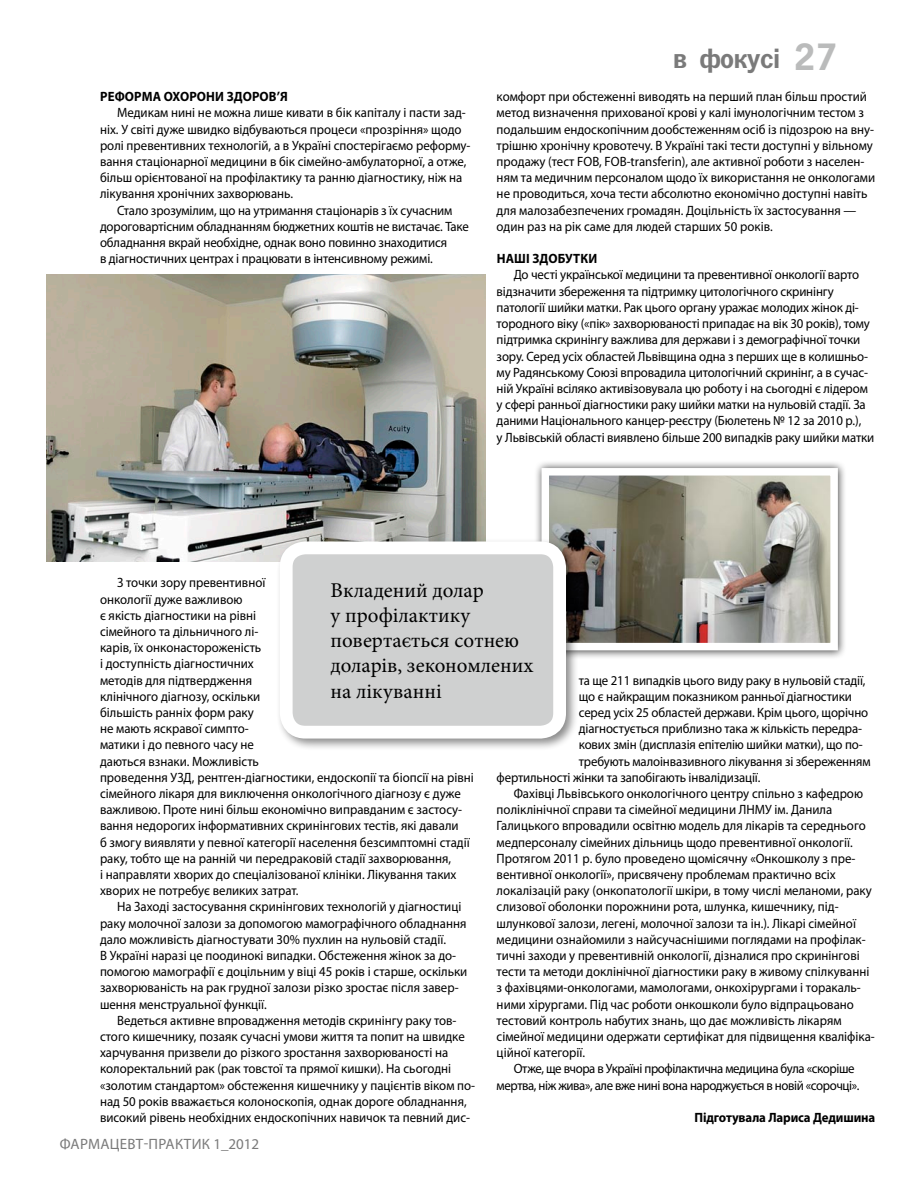
<style>
.page{position:relative;width:915px;height:1178px;background:#fff}
.page>*{position:absolute;margin:0;border:0;box-sizing:border-box;transform-origin:0 0}
.t1{font:700 39px "News Paper C";color:#babbbb}
.t2{font:700 28.5px "News Paper C";color:#7a7a7a}
.t3{font:21px/25.2px "Minion Pro";color:#000}
.t4{font:15px "Myriad Pro";color:#7a7a7a}
.t5{font:13.5px/16.2px "Myriad Pro";color:#000;scale:.95 1}
.t6{font:13.5px "Myriad Pro";letter-spacing:-.03em;color:#000;scale:.95 1}
.t7{font:700 13.5px "Myriad Pro";letter-spacing:-.01em;color:#000;scale:.95 1}
</style>
<div class="page">
<img style="left:47px;top:274px;width:438px;height:287px">
<div style="left:533px;top:460px;width:313px;height:199px;background:#000;opacity:.75"></div>
<img style="left:550px;top:477px;width:278px;height:164px">
<div style="left:541px;top:468px;width:296px;height:182px;border:8px solid #fff"></div>
<div style="left:275px;top:537px;width:303px;height:214px;background:#000;opacity:.46"></div>
<div style="left:286px;top:548px;width:273px;height:184px;background:#cfd0d0;border-radius:19px"></div>
<div style="left:280px;top:541px;width:286px;height:197px;border:13px solid #fff;border-radius:19px"></div>
<p class="t7" style="left:100px;top:88px;width:19px">Реформа</p>
<p class="t7" style="left:164px;top:88px;width:28px">охорони</p>
<p class="t7" style="left:227px;top:88px;width:10px">здоров</p>
<p class="t7" style="left:276px;top:88px;width:12px">’я</p>
<p class="t5" style="left:100px;top:105px;width:391px;text-indent:17px">Медикам нині не можна лише кивати в бік капіталу і пасти зад&shy;ніх. У світі дуже швидко відбуваються процеси «прозріння» щодо ролі превентивних технологій, а в Україні спостерігаємо реформу&shy;вання стаціонарної медицини в бік сімейно-амбулаторної, а отже, більш орієнтованої на профілактику та ранню діагностику, ніж на лікування хронічних захворювань.</p>
<p class="t5" style="left:100px;top:202px;width:390px;text-indent:17px">Стало зрозумілим, що на утримання стаціонарів з їх сучасним дороговартісним обладнанням бюджетних коштів не вистачає. Таке обладнання вкрай необхідне, однак воно повинно знаходитися<br>в діагностичних центрах і працювати в інтенсивному режимі.</p>
<h2 class="t2" style="left:673px;top:43px;width:109px">в фокусі</h2>
<h1 class="t1" style="left:792px;top:36px;width:47px">27</h1>
<p class="t5" style="left:496px;top:88px;width:400px">комфорт при обстеженні виводять на перший план більш простий метод визначення прихованої крові у калі імунологічним тестом з подальшим ендоскопічним дообстеженням осіб із підозрою на вну&shy;трішню хронічну кровотечу. В Україні такі тести доступні у вільному продажу (тест FOB, FOB-transferin), але активної роботи з населен&shy;ням та медичним персоналом щодо їх використання не онкологами не проводиться, хоча тести абсолютно економічно доступні навіть для малозабезпечених громадян. Доцільність їх застосування — один раз на рік саме для людей старших 50 років.</p>
<p class="t7" style="left:496px;top:250px;width:48px">Наші здо</p>
<p class="t7" style="left:557px;top:250px;width:18px">бутки</p>
<p class="t5" style="left:496px;top:267px;width:399px;text-indent:17px">До честі української медицини та превентивної онкології варто відзначити збереження та підтримку цитологічного скринінгу патології шийки матки. Рак цього органу уражає молодих жінок ді&shy;тородного віку («пік» захворюваності припадає на вік 30 років), тому підтримка скринінгу важлива для держави і з демографічної точки зору. Серед усіх областей Львівщина одна з перших ще в колишньо&shy;му Радянському Союзі впровадила цитологічний скринінг, а в сучас&shy;ній Україні всіляко активізовувала цю роботу і на сьогодні є лідером у сфері ранньої діагностики раку шийки матки на нульовій стадії. За даними Національного канцер-реєстру (Бюлетень № 12 за 2010 р.),<br>у Львівській області виявлено більше 200 випадків раку шийки матки</p>
<p class="t5" style="left:100px;top:574px;width:395px;text-indent:17px">З точки зору превентивної<br>онкології дуже важливою<br>є якість діагностики на рівні<br>сімейного та дільничного лі-<br>карів, їх онконастороженість<br>і доступність діагностичних<br>методів для підтвердження<br>клінічного діагнозу, оскільки<br>більшість ранніх форм раку<br>не мають яскравої симпто-<br>матики і до певного часу не<br>даються взнаки. Можливість<br>проведення УЗД, рентген-діагностики, ендоскопії та біопсії на рівні сімейного лікаря для виключення онкологічного діагнозу є дуже важливою. Проте нині більш економічно виправданим є застосу&shy;вання недорогих інформативних скринінгових тестів, які давали<br>б змогу виявляти у певної категорії населення безсимптомні стадії раку, тобто ще на ранній чи передраковій стадії захворювання,<br>і направляти хворих до спеціалізованої клініки. Лікування таких хворих не потребує великих затрат.</p>
<p class="t5" style="left:100px;top:898px;width:388px;text-indent:17px">На Заході застосування скринінгових технологій у діагностиці раку молочної залози за допомогою мамографічного обладнання дало можливість діагностувати 30% пухлин на нульовій стадії.<br>В Україні наразі це поодинокі випадки. Обстеження жінок за до&shy;помогою мамографії є доцільним у віці 45 років і старше, оскільки захворюваність на рак грудної залози різко зростає після завер&shy;шення менструальної функції.</p>
<p class="t5" style="left:100px;top:1012px;width:396px;text-indent:17px">Ведеться активне впровадження методів скринінгу раку тов&shy;стого кишечнику, позаяк сучасні умови життя та попит на швидке харчування призвели до різкого зростання захворюваності на колоректальний рак (рак товстої та прямої кишки). На сьогодні «золотим стандартом» обстеження кишечнику у пацієнтів віком по&shy;над 50 років вважається колоноскопія, однак дороге обладнання, високий рівень необхідних ендоскопічних навичок та певний дис-</p>
<h3 class="t3" style="left:330px;top:578px;width:204px">Вкладений долар<br>у профілактику повертається сотнею доларів, зекономлених на лікуванні</h3>
<p class="t5" style="left:578px;top:672px;width:303px">та ще 211 випадків цього виду раку в нульовій стадії,</p>
<p class="t5" style="left:578px;top:688px;width:289px">що є найкращим показником ранньої діагностики</p>
<p class="t5" style="left:578px;top:704px;width:306px">серед усіх 25 областей держави. Крім цього, щорічно</p>
<p class="t5" style="left:578px;top:720px;width:300px">діагностується приблизно така ж кількість передра-</p>
<p class="t5" style="left:578px;top:736px;width:300px">кових змін (дисплазія епітелію шийки матки), що по-</p>
<p class="t5" style="left:578px;top:753px;width:308px">требують малоінвазивного лікування зі збереженням</p>
<p class="t5" style="left:496px;top:769px;width:279px">фертильності жінки та запобігають інвалідизації.</p>
<p class="t5" style="left:513px;top:785px;width:369px">Фахівці Львівського онкологічного центру спільно з кафедрою</p>
<p class="t5" style="left:496px;top:801px;width:354px">поліклінічної справи та сімейної медицини ЛНМУ ім. Данила</p>
<p class="t5" style="left:496px;top:817px;width:390px">Галицького впровадили освітню модель для лікарів та середнього</p>
<p class="t5" style="left:496px;top:834px;width:376px">медперсоналу сімейних дільниць щодо превентивної онкології.</p>
<p class="t5" style="left:496px;top:850px;width:379px">Протягом 2011 р. було проведено щомісячну «Онкошколу з пре-</p>
<p class="t5" style="left:496px;top:866px;width:358px">вентивної онкології», присвячену проблемам практично всіх</p>
<p class="t5" style="left:496px;top:882px;width:396px">локалізацій раку (онкопатології шкіри, в тому числі меланоми, раку</p>
<p class="t5" style="left:496px;top:898px;width:361px">слизової оболонки порожнини рота, шлунка, кишечнику, під-</p>
<p class="t5" style="left:496px;top:915px;width:379px">шлункової залози, легені, молочної залози та ін.). Лікарі сімейної</p>
<p class="t5" style="left:496px;top:931px;width:390px">медицини ознайомили з найсучаснішими поглядами на профілак-</p>
<p class="t5" style="left:496px;top:947px;width:383px">тичні заходи у превентивній онкології, дізналися про скринінгові</p>
<p class="t5" style="left:496px;top:963px;width:393px">тести та методи доклінічної діагностики раку в живому спілкуванні</p>
<p class="t5" style="left:496px;top:979px;width:385px">з фахівцями-онкологами, мамологами, онкохірургами і торакаль-</p>
<p class="t5" style="left:496px;top:996px;width:377px">ними хірургами. Під час роботи онкошколи було відпрацьовано</p>
<p class="t5" style="left:496px;top:1012px;width:364px">тестовий контроль набутих знань, що дає можливість лікарям</p>
<p class="t5" style="left:496px;top:1028px;width:399px">сімейної медицини одержати сертифікат для підвищення кваліфіка-</p>
<p class="t5" style="left:496px;top:1044px;width:95px">ційної категорії.</p>
<p class="t6" style="left:513px;top:1060px;width:360px">Отже, ще вчора в Україні профілактична медицина була «скоріше</p>
<p class="t6" style="left:496px;top:1077px;width:383px">мертва, ніж жива», але вже нині вона народжується в новій «сорочці».</p>
<p class="t7" style="left:694px;top:1108px;width:192px">Підготувала Лариса Дедишина</p>
<p class="t4" style="left:60px;top:1135px;width:201px">Фармацевт-Практик 1_2012</p>
</div>
